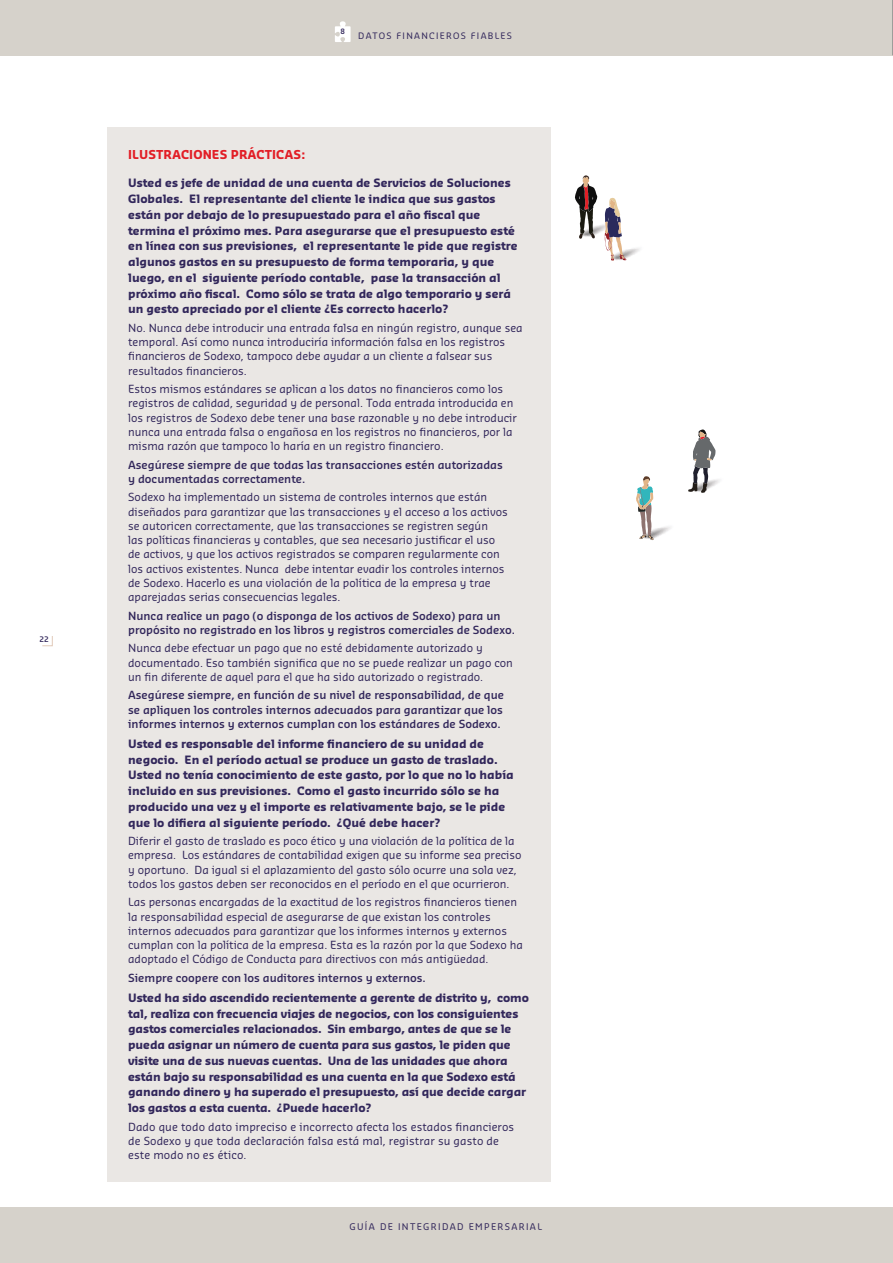
<style>
.page{position:relative;width:893px;height:1263px;background:#fff}
.page>*{position:absolute;margin:0;border:0;box-sizing:border-box;transform-origin:0 0}
.t1{font:700 12px "Sansa Pro";letter-spacing:.01em;color:#e21e26}
.t2{font:700 11.25px/15.8px "Sansa Pro";color:#32275b}
.t3{font:10.95px/14.2px "Sansa Pro";color:#32275b}
.t4{font:600 10.95px/14.2px "Sansa Pro";color:#32275b}
.t5{font:9px "Sansa Pro";letter-spacing:.15em;color:#32275b}
.t6{font:8.7px "Sansa Pro";letter-spacing:.15em;color:#32275b}
.t7{font:600 7.5px "Sansa Pro";color:#32275b}
.t8{font:600 7.2px "Sansa Pro";color:#32275b}
</style>
<div class="page">
<div style="left:0;top:1208px;width:893px;height:55px;background:#d6d2cb"></div>
<svg style="left:42px;top:636px;width:11px;height:10px"></svg>
<div style="left:0;top:0;width:893px;height:55px;background:#d6d2cb"></div>
<svg style="left:335px;top:21px;width:16px;height:21px"></svg>
<div style="left:107px;top:128px;width:444px;height:1054px;background:#eae7e4"></div>
<img style="left:597px;top:214px;width:8px;height:27px">
<svg style="left:575px;top:175px;width:22px;height:64px"></svg>
<img style="left:626px;top:248px;width:14px;height:12px">
<svg style="left:605px;top:198px;width:21px;height:63px"></svg>
<svg style="left:688px;top:429px;width:32px;height:64px"></svg>
<img style="left:654px;top:526px;width:17px;height:12px">
<svg style="left:636px;top:476px;width:18px;height:64px"></svg>
<p class="t7" style="left:40px;top:636px;width:11px">22</p>
<p class="t8" style="left:340px;top:28px;width:6px">8</p>
<p class="t6" style="left:358px;top:32px;width:155px">DATOS FINANCIEROS FIABLES</p>
<p class="t1" style="left:128px;top:149px;width:179px">ILUSTRACIONES PRÁCTICAS:</p>
<p class="t2" style="left:128px;top:176px;width:391px">Usted es jefe de unidad de una cuenta de Servicios de Soluciones Globales. El representante del cliente le indica que sus gastos están por debajo de lo presupuestado para el año fiscal que termina el próximo mes. Para asegurarse que el presupuesto esté en línea con sus previsiones, el representante le pide que registre algunos gastos en su presupuesto de forma temporaria, y que luego, en el siguiente período contable, pase la transacción al próximo año fiscal. Como sólo se trata de algo temporario y será un gesto apreciado por el cliente ¿Es correcto hacerlo?</p>
<p class="t3" style="left:128px;top:321px;width:396px">No. Nunca debe introducir una entrada falsa en ningún registro, aunque sea temporal. Así como nunca introduciría información falsa en los registros financieros de Sodexo, tampoco debe ayudar a un cliente a falsear sus resultados financieros.</p>
<p class="t3" style="left:128px;top:383px;width:390px">Estos mismos estándares se aplican a los datos no financieros como los registros de calidad, seguridad y de personal. Toda entrada introducida en los registros de Sodexo debe tener una base razonable y no debe introducir nunca una entrada falsa o engañosa en los registros no financieros, por la misma razón que tampoco lo haría en un registro financiero.</p>
<p class="t4" style="left:128px;top:458px;width:376px">Asegúrese siempre de que todas las transacciones estén autorizadas y documentadas correctamente.</p>
<p class="t3" style="left:128px;top:491px;width:381px">Sodexo ha implementado un sistema de controles internos que están diseñados para garantizar que las transacciones y el acceso a los activos se autoricen correctamente, que las transacciones se registren según<br>las políticas financieras y contables, que sea necesario justificar el uso de activos, y que los activos registrados se comparen regularmente con los activos existentes. Nunca debe intentar evadir los controles internos de Sodexo. Hacerlo es una violación de la política de la empresa y trae aparejadas serias consecuencias legales.</p>
<p class="t4" style="left:128px;top:609px;width:388px">Nunca realice un pago (o disponga de los activos de Sodexo) para un propósito no registrado en los libros y registros comerciales de Sodexo.</p>
<p class="t3" style="left:128px;top:642px;width:386px">Nunca debe efectuar un pago que no esté debidamente autorizado y documentado. Eso también significa que no se puede realizar un pago con un fin diferente de aquel para el que ha sido autorizado o registrado.</p>
<p class="t4" style="left:128px;top:689px;width:377px;text-align:justify">Asegúrese siempre, en función de su nivel de responsabilidad, de que se apliquen los controles internos adecuados para garantizar que los informes internos y externos cumplan con los estándares de Sodexo.</p>
<p class="t2" style="left:128px;top:737px;width:387px">Usted es responsable del informe financiero de su unidad de negocio. En el período actual se produce un gasto de traslado.<br>Usted no tenía conocimiento de este gasto, por lo que no lo había incluido en sus previsiones. Como el gasto incurrido sólo se ha producido una vez y el importe es relativamente bajo, se le pide que lo difiera al siguiente período. ¿Qué debe hacer?</p>
<p class="t3" style="left:128px;top:835px;width:395px">Diferir el gasto de traslado es poco ético y una violación de la política de la empresa. Los estándares de contabilidad exigen que su informe sea preciso y oportuno. Da igual si el aplazamiento del gasto sólo ocurre una sola vez, todos los gastos deben ser reconocidos en el período en el que ocurrieron.</p>
<p class="t3" style="left:128px;top:896px;width:396px">Las personas encargadas de la exactitud de los registros financieros tienen la responsabilidad especial de asegurarse de que existan los controles internos adecuados para garantizar que los informes internos y externos cumplan con la política de la empresa. Esta es la razón por la que Sodexo ha adoptado el Código de Conducta para directivos con más antigüedad.</p>
<p class="t4" style="left:128px;top:971px;width:299px">Siempre coopere con los auditores internos y externos.</p>
<p class="t2" style="left:128px;top:991px;width:402px">Usted ha sido ascendido recientemente a gerente de distrito y, como tal, realiza con frecuencia viajes de negocios, con los consiguientes gastos comerciales relacionados. Sin embargo, antes de que se le pueda asignar un número de cuenta para sus gastos, le piden que visite una de sus nuevas cuentas. Una de las unidades que ahora están bajo su responsabilidad es una cuenta en la que Sodexo está ganando dinero y ha superado el presupuesto, así que decide cargar los gastos a esta cuenta. ¿Puede hacerlo?</p>
<p class="t3" style="left:128px;top:1120px;width:388px">Dado que todo dato impreciso e incorrecto afecta los estados financieros de Sodexo y que toda declaración falsa está mal, registrar su gasto de este modo no es ético.</p>
<p class="t5" style="left:350px;top:1222px;width:194px">GUÍA DE INTEGRIDAD EMPERSARIAL</p>
</div>
